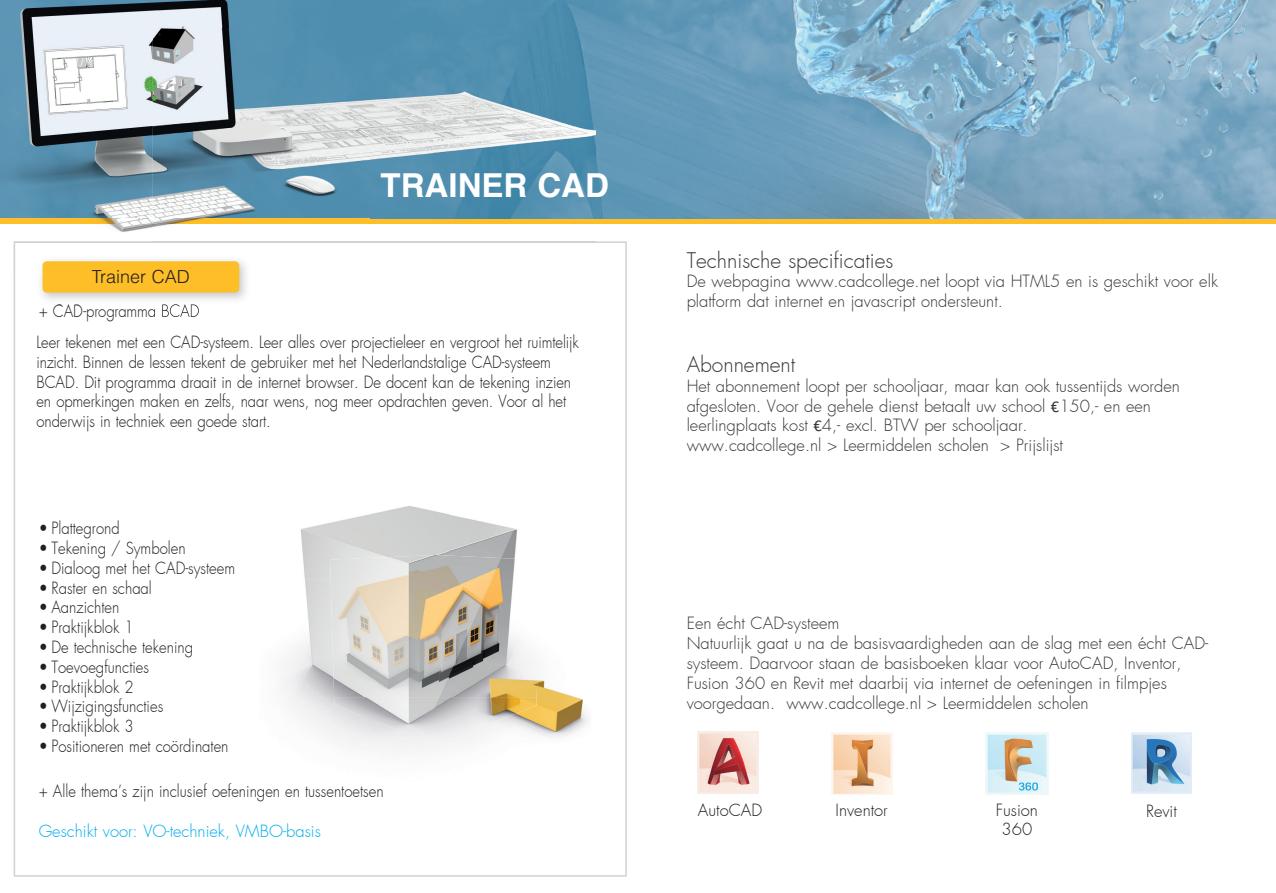
<style>
.page{position:relative;width:1276px;height:893px;background:#fff}
.page>*{position:absolute;margin:0;border:0;box-sizing:border-box;transform-origin:0 0}
.t1{font:700 33px "Helvetica";color:#fff}
.t2{font:300 21px "Futura";color:#35383a}
.t3{font:300 18px "Helvetica";color:#231f20}
.t4{font:300 16.5px/19.8px "Futura";letter-spacing:-.005em;color:#231f20;scale:.9 1}
.t5{font:300 16.5px/19.8px "Futura";color:#35383a}
.t6{font:300 16.5px "Futura";color:#00aeef}
.t7{font:300 16.5px/19.8px "Futura";letter-spacing:-.005em;color:#231f20;text-align:center}
.s1{font-family:"Calibri";font-weight:400}
</style>
<div class="page">
<hr style="left:0;top:219px;width:1276px;height:4px;background:#fdbe28">
<svg style="left:14px;top:241px;width:613px;height:636px"></svg>
<img style="left:259px;top:440px;width:190px;height:139px">
<img style="left:449px;top:426px;width:142px;height:153px">
<img style="left:259px;top:579px;width:95px;height:199px">
<img style="left:497px;top:579px;width:94px;height:205px">
<img style="left:354px;top:745px;width:143px;height:39px">
<img style="left:259px;top:426px;width:202px;height:14px">
<img style="left:259px;top:778px;width:123px;height:6px">
<img style="left:330px;top:555px;width:211px;height:143px">
<img style="left:334px;top:697px;width:202px;height:48px">
<img style="left:433px;top:0;width:685px;height:43px">
<img style="left:1118px;top:0;width:158px;height:219px">
<img style="left:595px;top:43px;width:523px;height:176px">
<img style="left:153px;top:28px;width:442px;height:215px">
<img style="left:199px;top:243px;width:396px;height:73px">
<img style="left:153px;top:305px;width:46px;height:11px">
<img style="left:0;top:0;width:159px;height:219px">
<img style="left:158px;top:0;width:275px;height:28px">
<img style="left:0;top:219px;width:153px;height:58px">
<img style="left:153px;top:243px;width:280px;height:34px">
<img style="left:14px;top:241px;width:139px;height:36px">
<img style="left:370px;top:28px;width:63px;height:191px">
<img style="left:37px;top:256px;width:214px;height:48px">
<img style="left:39px;top:304px;width:160px;height:1px">
<div style="left:43px;top:261px;width:196px;height:32px;background:#fdbe28;border-radius:4px"></div>
<img style="left:697px;top:732px;width:61px;height:61px">
<img style="left:831px;top:733px;width:61px;height:62px">
<img style="left:985px;top:733px;width:63px;height:62px">
<img style="left:1131px;top:733px;width:61px;height:60px">
<p class="t3" style="left:92px;top:266px;width:99px">Trainer CAD</p>
<p class="t4" style="left:39px;top:301px;width:180px">+ CAD-programma BCAD</p>
<h1 class="t1" style="left:381px;top:165px;width:230px">TRAINER CAD</h1>
<p class="t4" style="left:36px;top:332px;width:604px">Leer tekenen met een CAD-systeem. Leer alles over projectieleer en vergroot het ruimtelijk inzicht. Binnen de lessen tekent de gebruiker met het Nederlandstalige CAD-systeem BCAD. Dit programma draait in de internet browser. De docent kan de tekening inzien en opmerkingen maken en zelfs, naar wens, nog meer opdrachten geven. Voor al het onderwijs in techniek een goede start.</p>
<p class="t4" style="left:39px;top:518px;width:92px">• Plattegrond</p>
<p class="t4" style="left:39px;top:538px;width:165px">• Tekening / Symbolen</p>
<p class="t4" style="left:39px;top:558px;width:220px">• Dialoog met het CAD-systeem</p>
<p class="t4" style="left:39px;top:578px;width:127px">• Raster en schaal</p>
<p class="t4" style="left:39px;top:598px;width:91px">• Aanzichten</p>
<p class="t4" style="left:39px;top:617px;width:107px">• Praktijkblok 1</p>
<p class="t4" style="left:39px;top:637px;width:173px">• De technische tekening</p>
<p class="t4" style="left:39px;top:657px;width:124px">• Toevoegfuncties</p>
<p class="t4" style="left:39px;top:677px;width:107px">• Praktijkblok 2</p>
<p class="t4" style="left:39px;top:697px;width:140px">• Wijzigingsfuncties</p>
<p class="t4" style="left:39px;top:716px;width:107px">• Praktijkblok 3</p>
<p class="t4" style="left:39px;top:736px;width:212px">• Positioneren met coördinaten</p>
<p class="t4" style="left:39px;top:782px;width:385px">+ Alle thema’s zijn inclusief oefeningen en tussentoetsen</p>
<p class="t6" style="left:39px;top:820px;width:284px">Geschikt voor: VO-techniek, VMBO-basis</p>
<p class="t2" style="left:686px;top:246px;width:208px">Technische specificaties</p>
<p class="t5" style="left:686px;top:272px;width:533px">De webpagina www.cadcollege.net loopt via HTML5 en is geschikt voor elk platform dat internet en javascript ondersteunt.</p>
<p class="t2" style="left:686px;top:351px;width:110px">Abonnement</p>
<p class="t5" style="left:686px;top:376px;width:495px">Het abonnement loopt per schooljaar, maar kan ook tussentijds worden afgesloten. Voor de gehele dienst betaalt uw school <span class="s1">€</span>150,- en een leerlingplaats kost <span class="s1">€</span>4,- excl. BTW per schooljaar.<br>www.cadcollege.nl &gt; Leermiddelen scholen &gt; Prijslijst</p>
<p class="t5" style="left:686px;top:614px;width:523px">Een écht CAD-systeem<br>Natuurlijk gaat u na de basisvaardigheden aan de slag met een écht CAD&shy;systeem. Daarvoor staan de basisboeken klaar voor AutoCAD, Inventor, Fusion 360 en Revit met daarbij via internet de oefeningen in filmpjes voorgedaan. www.cadcollege.nl &gt; Leermiddelen scholen</p>
<p class="t7" style="left:698px;top:800px;width:66px">AutoCAD</p>
<p class="t7" style="left:835px;top:800px;width:54px">Inventor</p>
<p class="t7" style="left:995px;top:800px;width:44px">Fusion<br>360</p>
<p class="t7" style="left:1146px;top:801px;width:32px">Revit</p>
</div>
